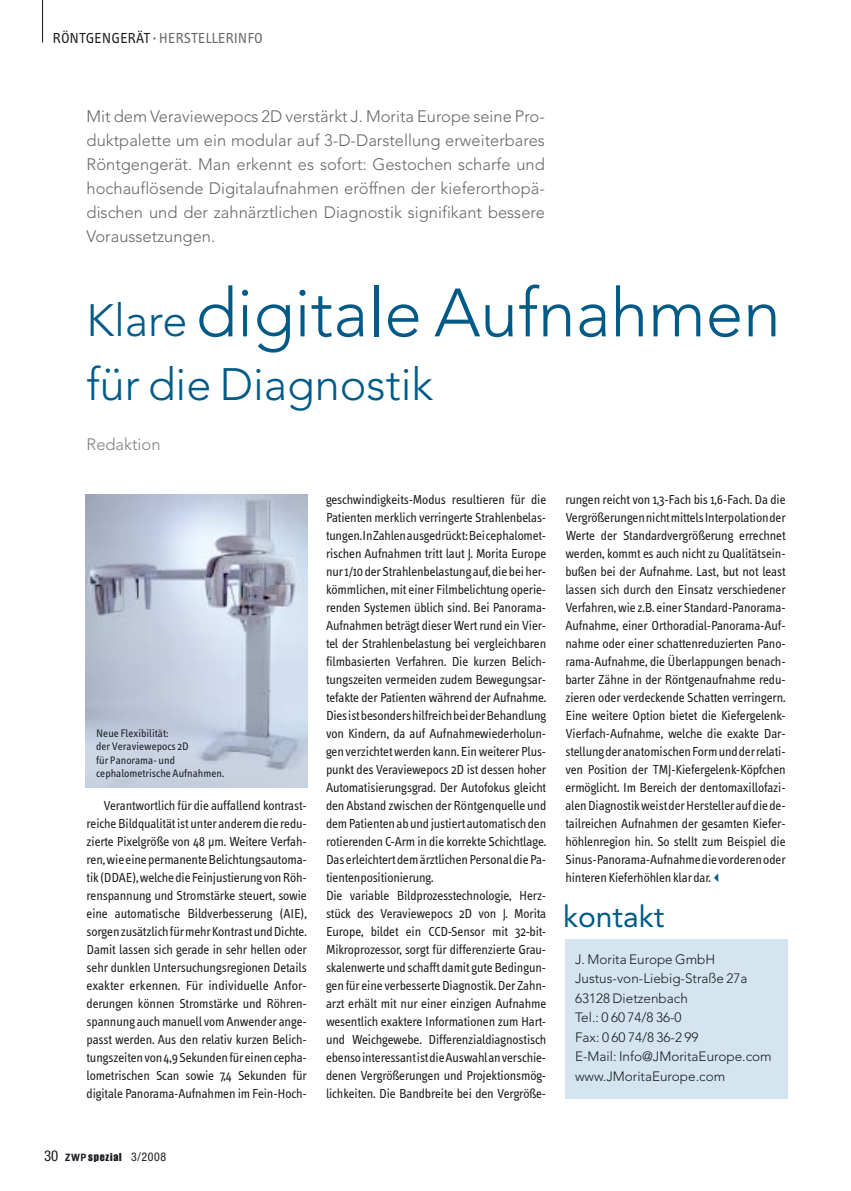
<style>
.page{position:relative;width:851px;height:1191px;background:#fff}
.page>*{position:absolute;margin:0;border:0;box-sizing:border-box;transform-origin:0 0}
.t1{font:300 67.5px "Avenir";color:#005a88}
.t2{font:300 45px "Avenir";color:#005a88}
.t3{font:30px "Avenir";color:#005a88}
.t4{font:300 16.5px/24px "Avenir";color:#67666b;text-align:justify}
.t5{font:300 16.5px "Avenir";color:#817f84}
.t6{font:15px "Info Text";color:#67666b}
.t7{font:13.5px/18px "Info Text";letter-spacing:-.01em;color:#1b1c20;text-align:justify}
.t8{font:300 13.5px/19.5px "Avenir";color:#1b1c20}
.t9{font:11.25px/13.5px "Info Text";color:#1b1c20}
.t10{font:11.25px "Impact";letter-spacing:.075em;color:#1b1c20}
.s1{color:#1b1c20}
.s2{font-size:45px}
.s3{font-family:"Helvetica Neue";font-stretch:condensed;font-size:15px}
.s4{font-family:"Meta";font-weight:700;font-size:10.5px}
.s5{font-family:"Helvetica Neue";font-stretch:condensed;font-size:12px}
</style>
<div class="page">
<div style="left:565px;top:939px;width:222px;height:159px;background:#d5e5ef"></div>
<hr style="left:42px;top:0;width:1px;height:43px;background:#1b1c20">
<img style="left:86px;top:494px;width:221px;height:293px">
<p class="t6" style="left:53px;top:32px;width:212px"><span class="s1">RÖNTGENGERÄT</span> · HERSTELLERINFO</p>
<p class="t4" style="left:87px;top:106px;width:460px">Mit dem Veraviewepocs 2D verstärkt J. Morita Europe seine Pro&shy;duktpalette um ein modular auf 3-D-Darstellung erweiterbares Röntgengerät. Man erkennt es sofort: Gestochen scharfe und hochauflösende Digitalaufnahmen eröffnen der kieferorthopä&shy;dischen und der zahnärztlichen Diagnostik signifikant bessere Voraussetzungen.</p>
<h1 class="t1" style="left:87px;top:285px;width:695px"><span class="s2">Klare</span> digitale Aufnahmen</h1>
<h2 class="t2" style="left:87px;top:366px;width:348px">für die Diagnostik</h2>
<p class="t5" style="left:87px;top:438px;width:75px">Redaktion</p>
<p class="t9" style="left:96px;top:727px;width:129px">Neue Flexibilität:<br>der Veraviewepocs 2D<br>für Panorama- und cephalometrische Aufnahmen.</p>
<p class="t7" style="left:87px;top:798px;width:222px;text-indent:17px">Verantwortlich für die auffallend kontrast&shy;reiche Bildqualität ist unter anderem die redu&shy;zierte Pixelgröße von 48 μm. Weitere Verfah&shy;ren, wie eine permanente Belichtungsautoma&shy;tik (DDAE), welche die Feinjustierung von Röh&shy;renspannung und Stromstärke steuert, sowie eine automatische Bildverbesserung (AIE), sorgen zusätzlich für mehr Kontrast und Dichte.<br>Damit lassen sich gerade in sehr hellen oder sehr dunklen Untersuchungsregionen Details exakter erkennen. Für individuelle Anfor&shy;derungen können Stromstärke und Röhren&shy;spannung auch manuell vom Anwender ange&shy;passt werden. Aus den relativ kurzen Belich&shy;tungszeiten von 4,9 Sekunden für einen cepha&shy;lometrischen Scan sowie 7,4 Sekunden für digitale Panorama-Aufnahmen im Fein-Hoch-</p>
<p class="t7" style="left:326px;top:492px;width:222px;text-align:left">geschwindigkeits-Modus resultieren für die Patienten merklich verringerte Strahlenbelas&shy;tungen.InZahlen ausgedrückt: Bei cephalomet&shy;rischen Aufnahmen tritt laut J. Morita Europe nur 1/10 der Strahlenbelastung auf, die bei her&shy;kömmlichen, mit einer Filmbelichtung operie&shy;renden Systemen üblich sind. Bei Panorama-Aufnahmen beträgt dieser Wert rund ein Vier&shy;tel der Strahlenbelastung bei vergleichbaren filmbasierten Verfahren. Die kurzen Belich&shy;tungszeiten vermeiden zudem Bewegungsar&shy;tefakte der Patienten während der Aufnahme.<br>Dies ist besonders hilfreich bei der Behandlung von Kindern, da auf Aufnahmewiederholun&shy;gen verzichtet werden kann. Ein weiterer Plus&shy;punkt des Veraviewepocs 2D ist dessen hoher Automatisierungsgrad. Der Autofokus gleicht den Abstand zwischen der Röntgenquelle und dem Patienten ab und justiert automatisch den rotierenden C-Arm in die korrekte Schichtlage.<br>Das erleichtert dem ärztlichen Personal die Pa&shy;tientenpositionierung.<br>Die variable Bildprozesstechnologie, Herz&shy;stück des Veraviewepocs 2D von J. Morita Europe, bildet ein CCD-Sensor mit 32-bit-Mikroprozessor, sorgt für differenzierte Grau&shy;skalenwerte und schafft damit gute Bedingun&shy;gen für eine verbesserte Diagnostik. Der Zahn&shy;arzt erhält mit nur einer einzigen Aufnahme wesentlich exaktere Informationen zum Hart&shy;und Weichgewebe. Differenzialdiagnostisch ebenso interessant ist die Auswahl an verschie&shy;denen Vergrößerungen und Projektionsmög&shy;lichkeiten. Die Bandbreite bei den Vergröße-</p>
<p class="t7" style="left:565px;top:492px;width:222px">rungen reicht von 1,3-Fach bis 1,6-Fach. Da die Vergrößerungen nicht mittels Interpolation der Werte der Standardvergrößerung errechnet werden, kommt es auch nicht zu Qualitätsein&shy;bußen bei der Aufnahme. Last, but not least lassen sich durch den Einsatz verschiedener Verfahren, wie z.B. einer Standard-Panorama-Aufnahme, einer Orthoradial-Panorama-Auf&shy;nahme oder einer schattenreduzierten Pano&shy;rama-Aufnahme, die Überlappungen benach&shy;barter Zähne in der Röntgenaufnahme redu&shy;zieren oder verdeckende Schatten verringern.<br>Eine weitere Option bietet die Kiefergelenk-Vierfach-Aufnahme, welche die exakte Dar&shy;stellung der anatomischen Form und der relati&shy;ven Position der TMJ-Kiefergelenk-Köpfchen ermöglicht. Im Bereich der dentomaxillofazi&shy;alen Diagnostik weist der Hersteller auf die de&shy;tailreichen Aufnahmen der gesamten Kiefer&shy;höhlenregion hin. So stellt zum Beispiel die Sinus-Panorama-Aufnahme die vorderen oder hinteren Kieferhöhlen klar dar.</p>
<h3 class="t3" style="left:563px;top:904px;width:103px">kontakt</h3>
<p class="t8" style="left:575px;top:950px;width:198px">J. Morita Europe GmbH<br>Justus-von-Liebig-Straße 27a<br>63128 Dietzenbach<br>Tel.: 0 60 74/8 36-0<br>Fax: 0 60 74/8 36-2 99<br>E-Mail: Info@JMoritaEurope.com www.JMoritaEurope.com</p>
<p class="t10" style="left:44px;top:1152px;width:124px"><span class="s3">30</span> <span class="s4">ZWP</span>spezial <span class="s5">3/2008</span></p>
</div>
